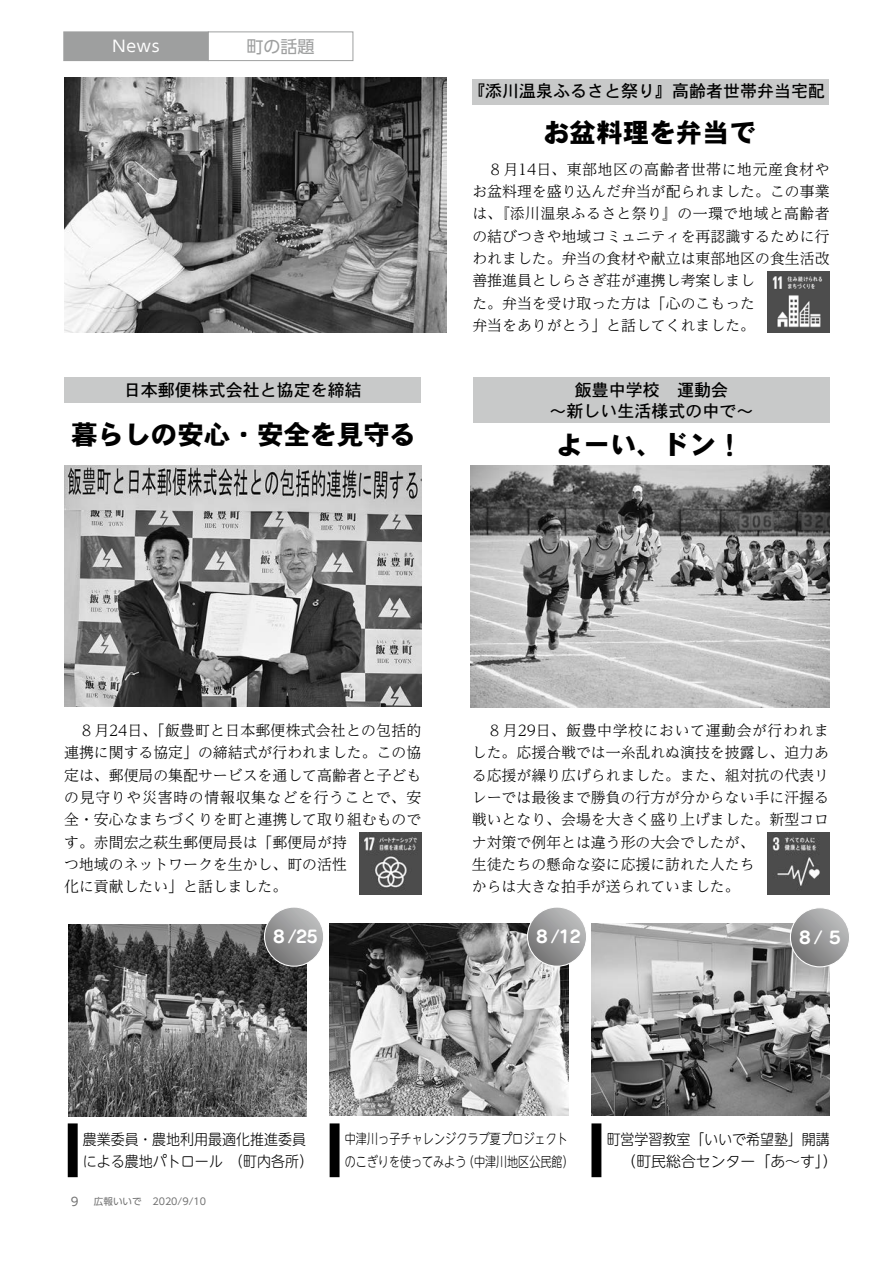
<style>
.page{position:relative;width:893px;height:1263px;background:#fff}
.page>*{position:absolute;margin:0;border:0;box-sizing:border-box;transform-origin:0 0}
.t1{font:26.55px "DFPHS Gothic CID W9";color:#000}
.t2{font:16.95px/20.2px "DFPHS Gothic CID W5";color:#000;text-align:center}
.t3{font:italic 700 16.95px "Jun 501 Pro";color:#fff}
.t4{font:16.95px "UD Shin Go Pro";color:#9e9f9f}
.t5{font:700 16.95px "Jun 501 Pro";color:#fff}
.t6{font:15.75px "UD Shin Go Pro";color:#fff}
.t7{font:300 14.85px/22.4px "UD Reimin Pro";color:#000}
.t8{font:300 14.85px/22.4px "UD Shin M Go Pro";color:#000;scale:.94 1}
.t9{font:300 13.8px/22.4px "UD Shin M Go Pro";letter-spacing:.01em;color:#000;scale:.8 1}
.t10{font:11.7px "UD Shin Go Pro";color:#717171}
.t11{font:9.6px "UD Shin Go Pro";color:#717171}
.s1{font-style:normal}
.s2{font-style:italic}
</style>
<div class="page">
<img style="left:68px;top:925px;width:238px;height:191px">
<div style="left:64px;top:377px;width:357px;height:26px;background:#c8c9c9"></div>
<div style="left:473px;top:377px;width:357px;height:46px;background:#c8c9c9"></div>
<div style="left:472px;top:79px;width:357px;height:25px;background:#c8c9c9"></div>
<div style="left:64px;top:32px;width:144px;height:29px;background:#9e9f9f"></div>
<div style="left:208px;top:32px;width:145px;height:29px;border:1px solid #9e9f9f"></div>
<img style="left:64px;top:78px;width:383px;height:255px">
<img style="left:471px;top:466px;width:358px;height:241px">
<img style="left:64px;top:466px;width:357px;height:240px">
<img style="left:330px;top:924px;width:238px;height:191px">
<svg style="left:527px;top:907px;width:60px;height:59px;background:#9d9d9d"></svg>
<div style="left:527px;top:906px;width:60px;height:61px;border:1px solid #fff;border-radius:50%"></div>
<svg style="left:265px;top:907px;width:59px;height:59px;background:#9b9c9c"></svg>
<div style="left:264px;top:906px;width:60px;height:61px;border:1px solid #fff;border-radius:50%"></div>
<div style="left:592px;top:1124px;width:9px;height:53px;background:#000"></div>
<div style="left:68px;top:1124px;width:9px;height:53px;background:#000"></div>
<div style="left:330px;top:1124px;width:9px;height:53px;background:#000"></div>
<img style="left:360px;top:832px;width:61px;height:62px">
<img style="left:767px;top:832px;width:62px;height:62px">
<img style="left:592px;top:924px;width:238px;height:191px">
<svg style="left:790px;top:908px;width:59px;height:59px;background:#9b9c9c"></svg>
<div style="left:790px;top:907px;width:60px;height:60px;border:1px solid #fff;border-radius:50%"></div>
<img style="left:768px;top:271px;width:61px;height:62px">
<p class="t6" style="left:113px;top:33px;width:49px">News</p>
<p class="t4" style="left:247px;top:33px;width:70px">町の話題</p>
<p class="t2" style="left:124px;top:380px;width:240px">日本郵便株式会社と協定を締結</p>
<h1 class="t1" style="left:71px;top:420px;width:347px">暮らしの安心・安全を見守る</h1>
<p class="t2" style="left:468px;top:80px;width:359px">『添川温泉ふるさと祭り』高齢者世帯弁当宅配</p>
<h1 class="t1" style="left:543px;top:118px;width:214px">お盆料理を弁当で</h1>
<p class="t7" style="left:472px;top:157px;width:359px">　８月14日、東部地区の高齢者世帯に地元産食材やお盆料理を盛り込んだ弁当が配られました。この事業は、『添川温泉ふるさと祭り』の一環で地域と高齢者の結びつきや地域コミュニティを再認識するために行われました。弁当の食材や献立は東部地区の食生活改善推進員としらさぎ荘が連携し考案しまし<br>た。弁当を受け取った方は「心のこもった<br>弁当をありがとう」と話してくれました。</p>
<p class="t2" style="left:549px;top:380px;width:206px">飯豊中学校　運動会<br>～新しい生活様式の中で~</p>
<h1 class="t1" style="left:557px;top:430px;width:188px">よーい、ドン!</h1>
<p class="t7" style="left:64px;top:719px;width:359px">　８月24日、「飯豊町と日本郵便株式会社との包括的連携に関する協定」の締結式が行われました。この協定は、郵便局の集配サービスを通して高齢者と子どもの見守りや災害時の情報収集などを行うことで、安全・安心なまちづくりを町と連携して取り組むものです。赤間宏之萩生郵便局長は「郵便局が持<br>つ地域のネットワークを生かし、町の活性<br>化に貢献したい」と話しました。</p>
<p class="t3" style="left:271px;top:923px;width:54px"><span class="s1">８</span>/25</p>
<p class="t7" style="left:472px;top:719px;width:359px">　８月29日、飯豊中学校において運動会が行われました。応援合戦では一糸乱れぬ演技を披露し、迫力ある応援が繰り広げられました。また、組対抗の代表リレーでは最後まで勝負の行方が分からない手に汗握る戦いとなり、会場を大きく盛り上げました。新型コロナ対策で例年とは違う形の大会でしたが、<br>生徒たちの懸命な姿に応援に訪れた人たち<br>からは大きな拍手が送られていました。</p>
<p class="t3" style="left:534px;top:923px;width:54px"><span class="s1">８</span>/12</p>
<p class="t5" style="left:797px;top:924px;width:48px">８<span class="s2">/</span>５</p>
<p class="t8" style="left:83px;top:1127px;width:246px">農業委員・農地利用最適化推進委員による農地パトロール（町内各所(</p>
<p class="t10" style="left:71px;top:1192px;width:9px">9</p>
<p class="t11" style="left:94px;top:1194px;width:49px">広報いいで</p>
<p class="t11" style="left:152px;top:1194px;width:55px">2020/9/10</p>
<p class="t9" style="left:463px;top:1127px;width:140px;text-indent:-118px">中津川っ子チャレンジクラブ夏プロジェクト（中津川地区公民館(</p>
<p class="t9" style="left:345px;top:1149px;width:154px">のこぎりを使ってみよう</p>
<p class="t8" style="left:621px;top:1127px;width:231px;text-indent:-15px">町営学習教室「いいで希望塾」開講（町民総合センター「あ～す (「</p>
</div>
